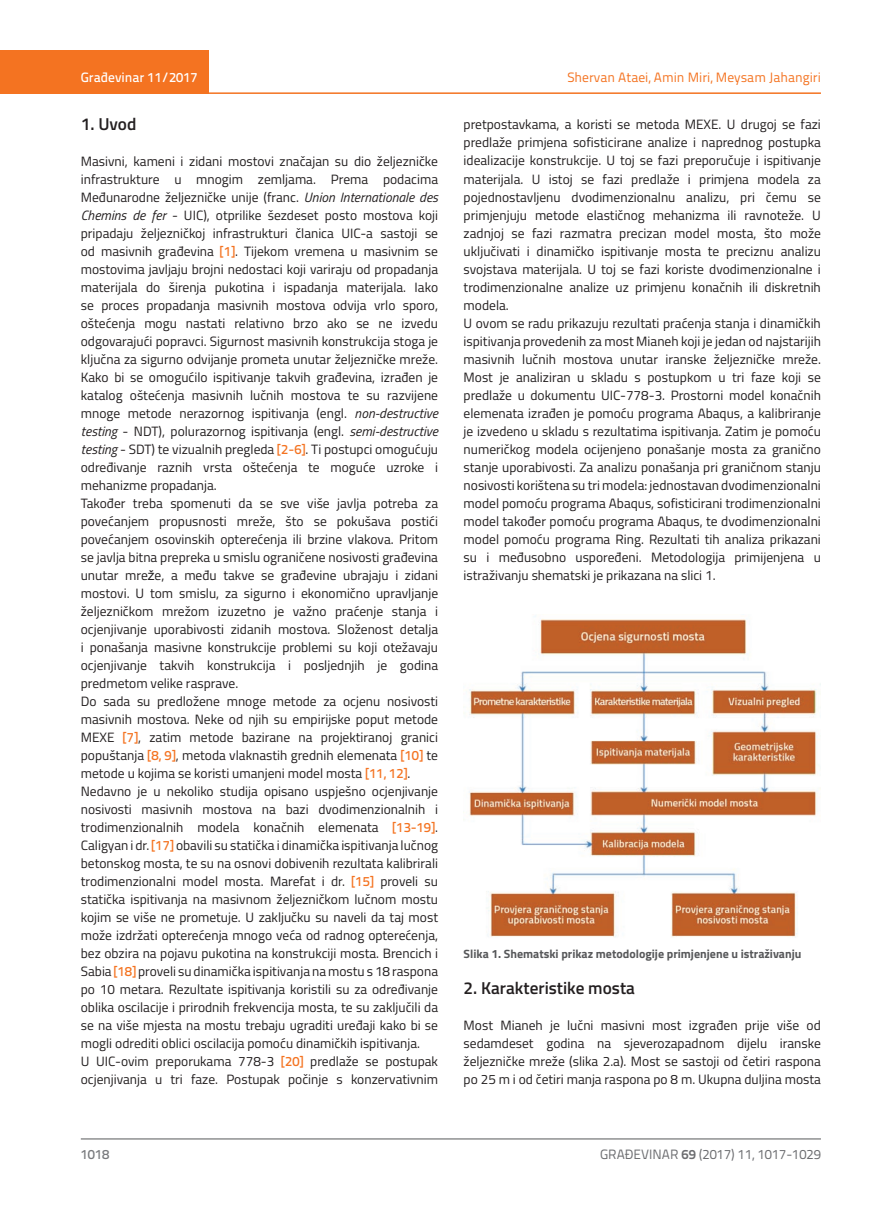
<style>
.page{position:relative;width:872px;height:1212px;background:#fff}
.page>*{position:absolute;margin:0;border:0;box-sizing:border-box;transform-origin:0 0}
.t1{font:600 17.25px "Titillium";color:#231f20}
.t2{font:13.5px/18px "Titillium";color:#231f20}
.t3{font:13.5px "Titillium Text 22 L";color:#f47321}
.t4{font:13.5px "Titillium Text 22 L";color:#6c6d70}
.t5{font:500 13.5px "Titillium Text 22 L";color:#fff}
.t6{font:500 13.5px "Titillium Text 22 L";color:#787a7d}
.t7{font:700 12px "Titillium";color:#57585a}
.s1{font-style:italic}
.s2{font-family:"Titillium Text 22 L";font-weight:500;color:#f47321}
.s3{font-family:"Arial"}
.s4{font-weight:700}
</style>
<div class="page">
<div style="left:0;top:50px;width:208px;height:44px;background:#f47321"></div>
<hr style="left:0;top:92px;width:821px;height:2px;background:#f47321">
<hr style="left:81px;top:1139px;width:740px;height:1px;background:#57585a">
<img style="left:463px;top:616px;width:358px;height:322px">
<p class="t5" style="left:81px;top:67px;width:118px">Građevinar 11/2017</p>
<p class="t1" style="left:81px;top:111px;width:57px">1. Uvod</p>
<p class="t2" style="left:81px;top:151px;width:359px">Masivni, kameni i zidani mostovi značajan su dio željezničke infrastrukture u mnogim zemljama. Prema podacima Međunarodne željezničke unije (franc. <span class="s1">Union Internationale des Chemins de fer</span> - UIC), otprilike šezdeset posto mostova koji pripadaju željezničkoj infrastrukturi članica UIC-a sastoji se od masivnih građevina <span class="s2">[1]</span>. Tijekom vremena u masivnim se mostovima javljaju brojni nedostaci koji variraju od propadanja materijala do širenja pukotina i ispadanja materijala. Iako se proces propadanja masivnih mostova odvija vrlo sporo, oštećenja mogu nastati relativno brzo ako se ne izvedu odgovarajući popravci. Sigurnost masivnih konstrukcija stoga je ključna za sigurno odvijanje prometa unutar željezničke mreže.<br>Kako bi se omogućilo ispitivanje takvih građevina, izrađen je katalog oštećenja masivnih lučnih mostova te su razvijene mnoge metode nerazornog ispitivanja (engl. <span class="s1">non-destructive testing</span> - NDT), polurazornog ispitivanja (engl. <span class="s1">semi-destructive testing</span> - SDT) te vizualnih pregleda <span class="s2">[2-6]</span>. Ti postupci omogućuju određivanje raznih vrsta oštećenja te moguće uzroke i mehanizme propadanja.<br>Također treba spomenuti da se sve više javlja potreba za povećanjem propusnosti mreže, što se pokušava postići povećanjem osovinskih opterećenja ili brzine vlakova. Pritom se javlja bitna prepreka u smislu ograničene nosivosti građevina unutar mre<span class="s3">ž</span>e, a među takve se građevine ubrajaju i zidani mostovi. U tom smislu, za sigurno i ekonomično upravljanje željezničkom mrežom izuzetno je važno praćenje stanja i ocjenjivanje uporabivosti zidanih mostova. Složenost detalja i ponašanja masivne konstrukcije problemi su koji otežavaju ocjenjivanje takvih konstrukcija i posljednjih je godina predmetom velike rasprave.<br>Do sada su predložene mnoge metode za ocjenu nosivosti masivnih mostova. Neke od njih su empirijske poput metode MEXE <span class="s2">[7]</span>, zatim metode bazirane na projektiranoj granici popuštanja <span class="s2">[8, 9]</span>, metoda vlaknastih grednih elemenata <span class="s2">[10]</span> te metode u kojima se koristi umanjeni model mosta <span class="s2">[11, 12]</span>.<br>Nedavno je u nekoliko studija opisano uspješno ocjenjivanje nosivosti masivnih mostova na bazi dvodimenzionalnih i trodimenzionalnih modela konačnih elemenata <span class="s2">[13-19]</span>.<br>Caligyan i dr. <span class="s2">[17]</span> obavili su statička i dinamička ispitivanja lučnog betonskog mosta, te su na osnovi dobivenih rezultata kalibrirali trodimenzionalni model mosta. Marefat i dr. <span class="s2">[15]</span> proveli su statička ispitivanja na masivnom željezničkom lučnom mostu kojim se više ne prometuje. U zaključku su naveli da taj most može izdržati opterećenja mnogo veća od radnog opterećenja, bez obzira na pojavu pukotina na konstrukciji mosta. Brencich i Sabia <span class="s2">[18]</span> proveli su dinamička ispitivanja na mostu s 18 raspona po 10 metara. Rezultate ispitivanja koristili su za određivanje oblika oscilacije i prirodnih frekvencija mosta, te su zaključili da se na više mjesta na mostu trebaju ugraditi uređaji kako bi se mogli odrediti oblici oscilacija pomoću dinamičkih ispitivanja.<br>U UIC-ovim preporukama 778-3 <span class="s2">[20]</span> predlaže se postupak ocjenjivanja u tri faze. Postupak počinje s konzervativnim</p>
<p class="t3" style="left:567px;top:68px;width:255px">Shervan Ataei, Amin Miri, Meysam Jahangiri</p>
<p class="t2" style="left:463px;top:115px;width:359px">pretpostavkama, a koristi se metoda MEXE. U drugoj se fazi predlaže primjena sofisticirane analize i naprednog postupka idealizacije konstrukcije. U toj se fazi preporučuje i ispitivanje materijala. U istoj se fazi predlaže i primjena modela za pojednostavljenu dvodimenzionalnu analizu, pri čemu se primjenjuju metode elastičnog mehanizma ili ravnoteže. U zadnjoj se fazi razmatra precizan model mosta, što može uključivati i dinamičko ispitivanje mosta te preciznu analizu svojstava materijala. U toj se fazi koriste dvodimenzionalne i trodimenzionalne analize uz primjenu konačnih ili diskretnih modela.<br>U ovom se radu prikazuju rezultati praćenja stanja i dinamičkih ispitivanja provedenih za most Mianeh koji je jedan od najstarijih masivnih lučnih mostova unutar iranske željezničke mreže.<br>Most je analiziran u skladu s postupkom u tri faze koji se predlaže u dokumentu UIC-778-3. Prostorni model konačnih elemenata izrađen je pomoću programa Abaqus, a kalibriranje je izvedeno u skladu s rezultatima ispitivanja. Zatim je pomoću numeričkog modela ocijenjeno ponašanje mosta za granično stanje uporabivosti. Za analizu ponašanja pri graničnom stanju nosivosti korištena su tri modela: jednostavan dvodimenzionalni model pomoću programa Abaqus, sofisticirani trodimenzionalni model također pomoću programa Abaqus, te dvodimenzionalni model pomoću programa Ring. Rezultati tih analiza prikazani su i međusobno uspoređeni. Metodologija primijenjena u istraživanju shematski je prikazana na slici 1.</p>
<p class="t7" style="left:463px;top:945px;width:339px">Slika 1. Shematski prikaz metodologije primjenjene u istraživanju</p>
<p class="t1" style="left:463px;top:975px;width:173px">2. Karakteristike mosta</p>
<p class="t2" style="left:463px;top:1016px;width:359px;text-align:justify">Most Mianeh je lučni masivni most izgrađen prije više od sedamdeset godina na sjeverozapadnom dijelu iranske željezničke mreže (slika 2.a). Most se sastoji od četiri raspona po 25 m i od četiri manja raspona po 8 m. Ukupna duljina mosta</p>
<p class="t6" style="left:81px;top:1144px;width:30px">1018</p>
<p class="t4" style="left:600px;top:1144px;width:222px">GRAĐEVINAR <span class="s4">69</span> (2017) 11, 1017-1029</p>
</div>
